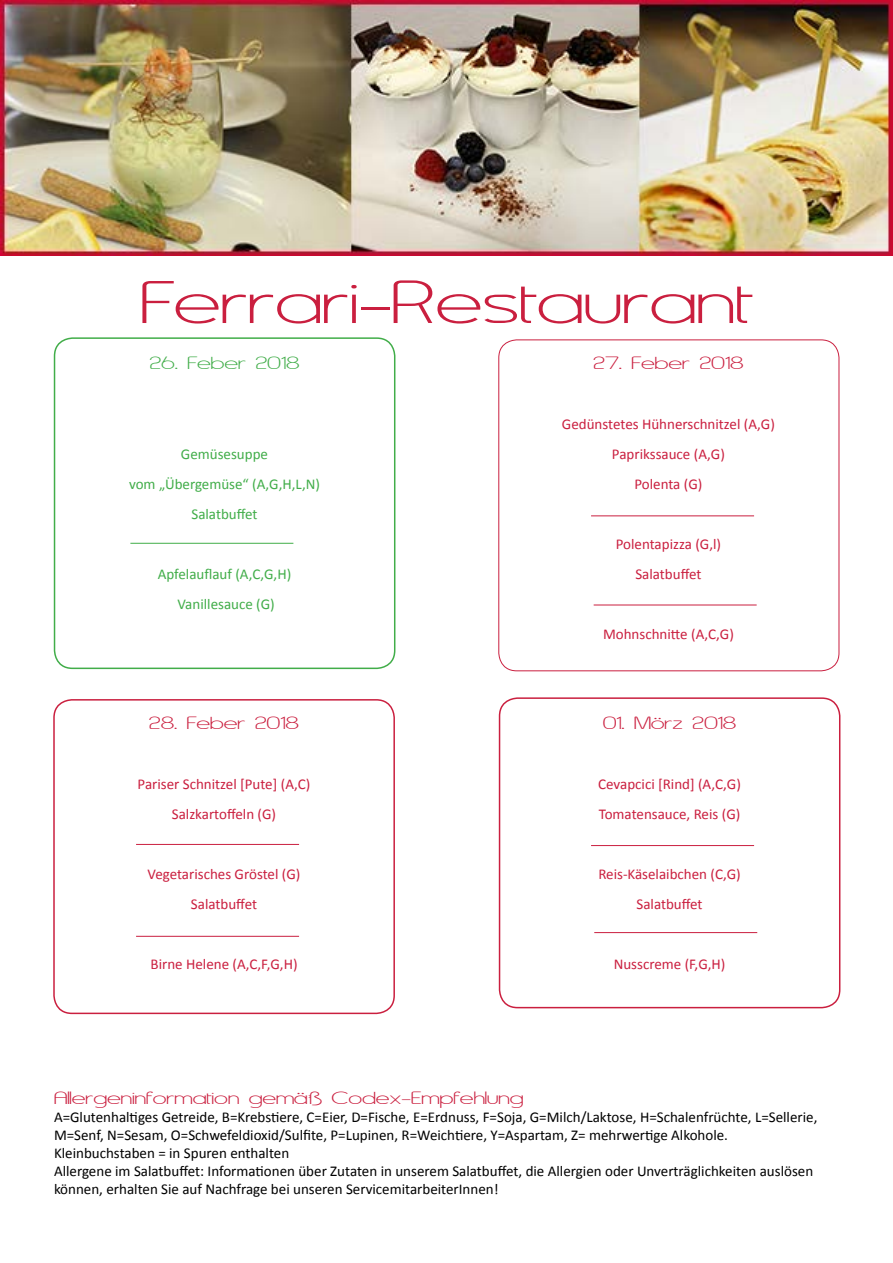
<style>
.page{position:relative;width:893px;height:1263px;background:#fff}
.page>*{position:absolute;margin:0;border:0;box-sizing:border-box;transform-origin:0 0}
.t1{font:72px "Asenine Wide";color:#ca1f3f}
.t2{font:21px "Asenine Wide";color:#ca1f3f}
.t3{font:21px "Asenine Wide";color:#41ad49}
.t4{font:15px/18px "Calibri";color:#000}
.t5{font:15px/30px "Calibri";color:#ca1f3f;text-align:center}
.t6{font:15px/30px "Calibri";color:#41ad49;text-align:center}
</style>
<div class="page">
<img style="left:0;top:0;width:892px;height:255px">
<div style="left:54px;top:337px;width:341px;height:332px;border:2px solid #41ad49;border-radius:18px"></div>
<div style="left:53px;top:699px;width:342px;height:315px;border:2px solid #ca1f3f;border-radius:18px"></div>
<div style="left:498px;top:339px;width:341px;height:332px;border:1px solid #ca1f3f;border-radius:18px"></div>
<div style="left:499px;top:697px;width:341px;height:311px;border:2px solid #ca1f3f;border-radius:18px"></div>
<hr style="left:130px;top:543px;width:163px;height:1px;background:#41ad49">
<hr style="left:591px;top:515px;width:163px;height:1px;background:#ca1f3f">
<hr style="left:136px;top:844px;width:163px;height:1px;background:#ca1f3f">
<hr style="left:591px;top:845px;width:163px;height:1px;background:#ca1f3f">
<hr style="left:594px;top:932px;width:163px;height:1px;background:#ca1f3f">
<hr style="left:136px;top:936px;width:163px;height:1px;background:#ca1f3f">
<hr style="left:594px;top:605px;width:163px;height:1px;background:#ca1f3f">
<h1 class="t1" style="left:140px;top:265px;width:614px">Ferrari-Restaurant</h1>
<h2 class="t3" style="left:149px;top:352px;width:152px">26. Feber 2018</h2>
<p class="t6" style="left:129px;top:439px;width:192px">Gemüsesuppe<br>vom „Übergemüse“ (A,G,H,L,N)<br>Salatbuffet</p>
<p class="t6" style="left:158px;top:559px;width:135px">Apfelauflauf (A,C,G,H)<br>Vanillesauce (G)</p>
<h2 class="t2" style="left:149px;top:712px;width:152px">28. Feber 2018</h2>
<p class="t5" style="left:138px;top:769px;width:174px">Pariser Schnitzel [Pute] (A,C)<br>Salzkartoffeln (G)</p>
<p class="t5" style="left:148px;top:859px;width:154px">Vegetarisches Gröstel (G)<br>Salatbuffet</p>
<p class="t5" style="left:151px;top:949px;width:149px">Birne Helene (A,C,F,G,H)</p>
<h2 class="t2" style="left:593px;top:352px;width:152px">27. Feber 2018</h2>
<p class="t5" style="left:562px;top:409px;width:214px">Gedünstetes Hühnerschnitzel (A,G)<br>Paprikssauce (A,G)<br>Polenta (G)</p>
<p class="t5" style="left:616px;top:529px;width:107px">Polentapizza (G,l)<br>Salatbuffet</p>
<p class="t5" style="left:603px;top:619px;width:132px">Mohnschnitte (A,C,G)</p>
<h2 class="t2" style="left:603px;top:712px;width:135px">01. Mörz 2018</h2>
<p class="t5" style="left:598px;top:769px;width:144px;text-align:left">Cevapcici [Rind] (A,C,G)<br>Tomatensauce, Reis (G)</p>
<p class="t5" style="left:598px;top:859px;width:144px">Reis-Käselaibchen (C,G)<br>Salatbuffet</p>
<p class="t5" style="left:614px;top:949px;width:113px">Nusscreme (F,G,H)</p>
<h2 class="t2" style="left:54px;top:1087px;width:471px">Allergeninformation gemäß Codex-Empfehlung</h2>
<p class="t4" style="left:54px;top:1108px;width:765px">A=Glutenhaltiges Getreide, B=Krebstiere, C=Eier, D=Fische, E=Erdnuss, F=Soja, G=Milch/Laktose, H=Schalenfrüchte, L=Sellerie, M=Senf, N=Sesam, O=Schwefeldioxid/Sulfite, P=Lupinen, R=Weichtiere, Y=Aspartam, Z= mehrwertige Alkohole.<br>Kleinbuchstaben = in Spuren enthalten<br>Allergene im Salatbuffet: Informationen über Zutaten in unserem Salatbuffet, die Allergien oder Unverträglichkeiten auslösen können, erhalten Sie auf Nachfrage bei unseren ServicemitarbeiterInnen!</p>
</div>
